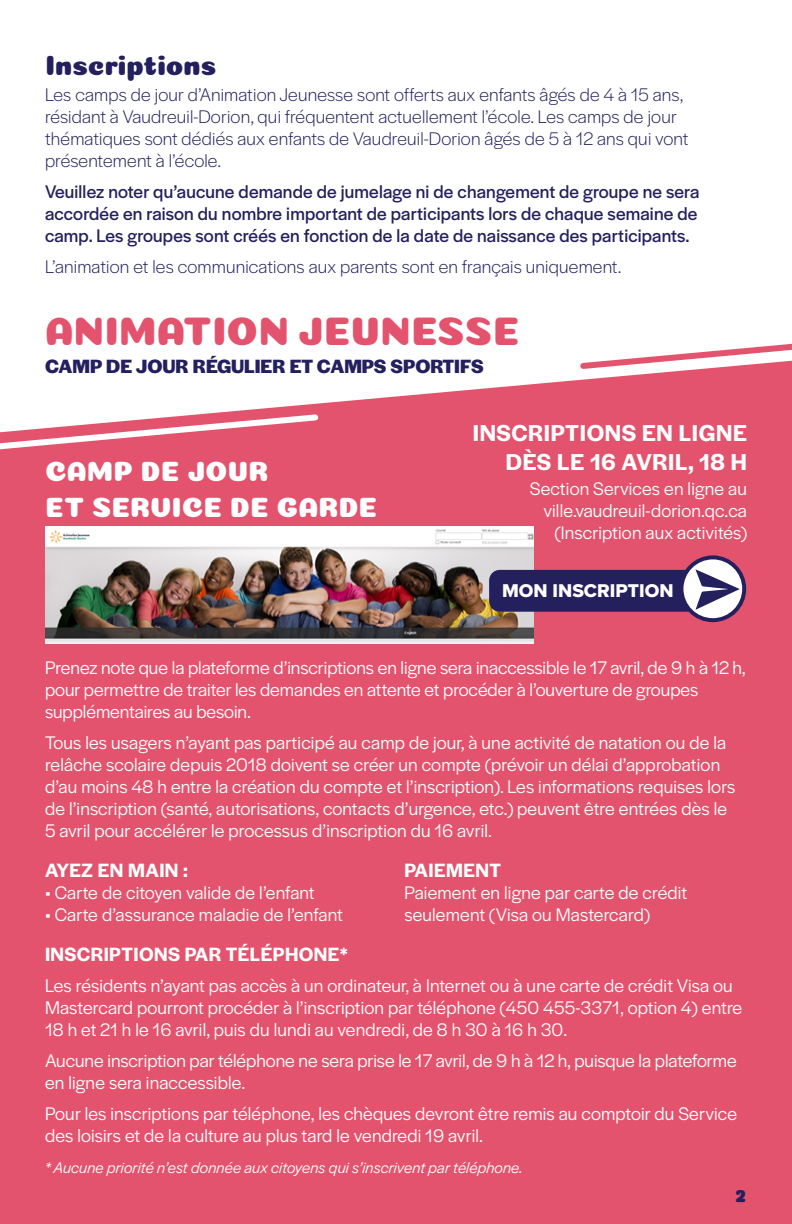
<style>
.page{position:relative;width:792px;height:1224px;background:#fff}
.page>*{position:absolute;margin:0;border:0;box-sizing:border-box;transform-origin:0 0}
.t1{font:40px "Coiny";color:#e3536e}
.t2{font:28px/36px "Coiny";color:#fff}
.t3{font:28px "Coiny";color:#24205d}
.t4{font:600 24px/28.8px "Halyard Display";letter-spacing:.025em;color:#fff;text-align:right}
.t5{font:600 20px "Halyard Display";letter-spacing:.02em;color:#fff}
.t6{font:700 20px "Halyard Display";color:#24205d}
.t7{font:19.2px "Proxima Nova Extrabld";color:#fff}
.t8{font:19px/22px "Halyard Display";letter-spacing:.005em;color:#fff}
.t9{font:300 19px/22px "Halyard Display";letter-spacing:.01em;color:#24205d}
.t10{font:19px/22px "Halyard Display";letter-spacing:.01em;color:#24205d;text-align:justify}
.t11{font:18px "Coiny";color:#24205d}
.t12{font:italic 16px "Halyard Display";letter-spacing:.01em;color:#fff}
</style>
<div class="page">
<div style="left:0;top:372px;width:792px;height:852px;background:#e3536e"></div>
<img style="left:45px;top:527px;width:489px;height:116px">
<svg style="left:0;top:411px;width:322px;height:89px;background:#e76e84"></svg>
<svg style="left:580px;top:343px;width:212px;height:29px"></svg>
<div style="left:489px;top:570px;width:236px;height:42px;background:#24205d;border-radius:11px"></div>
<svg style="left:681px;top:557px;width:63px;height:63px"></svg>
<div style="left:679px;top:555px;width:67px;height:67px;border:4px solid #24205d;border-radius:50%"></div>
<svg style="left:695px;top:569px;width:45px;height:41px"></svg>
<h2 class="t3" style="left:45px;top:49px;width:173px">Inscriptions</h2>
<p class="t9" style="left:45px;top:83px;width:645px">Les camps de jour d’Animation Jeunesse sont offerts aux enfants âgés de 4 à 15 ans, résidant à Vaudreuil-Dorion, qui fréquentent actuellement l’école. Les camps de jour thématiques sont dédiés aux enfants de Vaudreuil-Dorion âgés de 5 à 12 ans qui vont présentement à l’école.</p>
<p class="t10" style="left:45px;top:180px;width:656px">Veuillez noter qu’aucune demande de jumelage ni de changement de groupe ne sera accordée en raison du nombre important de participants lors de chaque semaine de camp. Les groupes sont créés en fonction de la date de naissance des participants.</p>
<p class="t9" style="left:45px;top:255px;width:578px">L’animation et les communications aux parents sont en français uniquement.</p>
<h1 class="t1" style="left:45px;top:308px;width:476px">ANIMATION JEUNESSE</h1>
<p class="t6" style="left:45px;top:352px;width:440px">CAMP DE JOUR RÉGULIER ET CAMPS SPORTIFS</p>
<h2 class="t2" style="left:45px;top:454px;width:334px">CAMP DE JOUR<br>ET SERVICE DE GARDE</h2>
<p class="t4" style="left:473px;top:417px;width:276px">INSCRIPTIONS EN LIGNE<br>DÈS LE 16 AVRIL, 18 H</p>
<p class="t8" style="left:530px;top:477px;width:219px;text-align:right">Section Services en ligne au ville.vaudreuil-dorion.qc.ca (Inscription aux activités)</p>
<p class="t7" style="left:502px;top:576px;width:173px">MON INSCRIPTION</p>
<p class="t8" style="left:45px;top:656px;width:702px">Prenez note que la plateforme d’inscriptions en ligne sera inaccessible le 17 avril, de 9 h à 12 h, pour permettre de traiter les demandes en attente et procéder à l’ouverture de groupes supplémentaires au besoin.</p>
<p class="t8" style="left:45px;top:731px;width:692px">Tous les usagers n’ayant pas participé au camp de jour, à une activité de natation ou de la relâche scolaire depuis 2018 doivent se créer un compte (prévoir un délai d’approbation d’au moins 48 h entre la création du compte et l’inscription). Les informations requises lors de l’inscription (santé, autorisations, contacts d’urgence, etc.) peuvent être entrées dès le 5 avril pour accélérer le processus d’inscription du 16 avril.</p>
<p class="t5" style="left:45px;top:856px;width:145px">AYEZ EN MAIN :</p>
<p class="t8" style="left:45px;top:881px;width:271px">• Carte de citoyen valide de l’enfant</p>
<p class="t8" style="left:45px;top:903px;width:299px">• Carte d’assurance maladie de l’enfant</p>
<p class="t5" style="left:404px;top:856px;width:98px">PAIEMENT</p>
<p class="t8" style="left:404px;top:881px;width:284px">Paiement en ligne par carte de crédit seulement (Visa ou Mastercard)</p>
<p class="t5" style="left:45px;top:940px;width:304px">INSCRIPTIONS PAR TÉLÉPHONE*</p>
<p class="t8" style="left:45px;top:974px;width:699px">Les résidents n’ayant pas accès à un ordinateur, à Internet ou à une carte de crédit Visa ou<br>Mastercard pourront procéder à l’inscription par téléphone (450 455-3371, option 4) entre<br>18 h et 21 h le 16 avril, puis du lundi au vendredi, de 8 h 30 à 16 h 30.</p>
<p class="t8" style="left:45px;top:1049px;width:693px">Aucune inscription par téléphone ne sera prise le 17 avril, de 9 h à 12 h, puisque la plateforme en ligne sera inaccessible.</p>
<p class="t8" style="left:45px;top:1102px;width:694px">Pour les inscriptions par téléphone, les chèques devront être remis au comptoir du Service des loisirs et de la culture au plus tard le vendredi 19 avril.</p>
<p class="t12" style="left:45px;top:1157px;width:479px">* Aucune priorité n’est donnée aux citoyens qui s’inscrivent par téléphone.</p>
<p class="t11" style="left:735px;top:1185px;width:12px">2</p>
</div>
